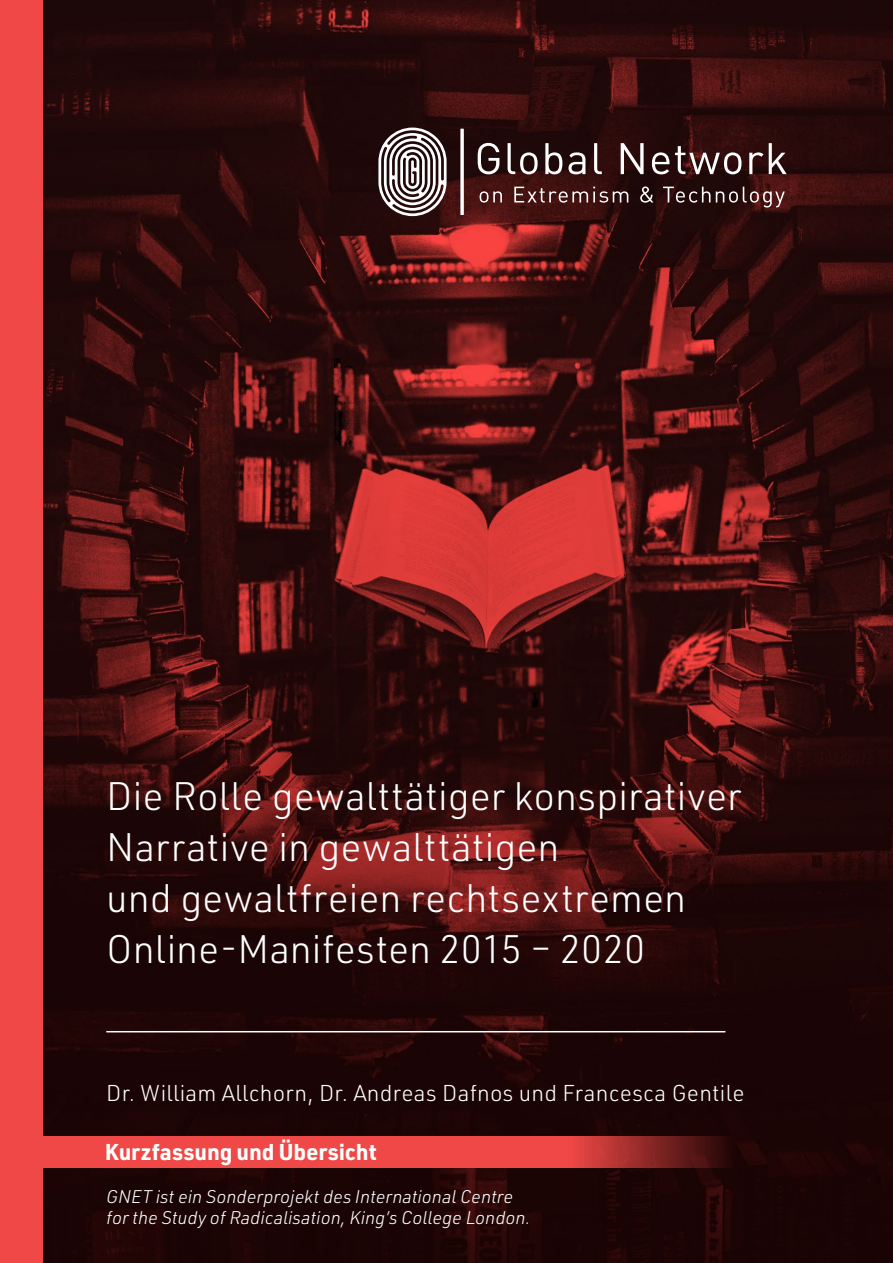
<style>
.page{position:relative;width:893px;height:1263px;background:#fff}
.page>*{position:absolute;margin:0;border:0;box-sizing:border-box;transform-origin:0 0}
.t1{font:300 39px/51px "URWDIN";letter-spacing:.005em;color:#fff}
.t2{font:300 22.5px "URWDIN";letter-spacing:.01em;color:#fff}
.t3{font:700 22.5px "URWDIN";letter-spacing:-.005em;color:#fff}
.t4{font:italic 300 18px/21.6px "URWDIN";color:#fff}
</style>
<div class="page">
<img style="left:43px;top:0;width:850px;height:646px">
<svg style="left:43px;top:646px;width:850px;height:617px;background:#2b0909"></svg>
<div style="left:0;top:0;width:43px;height:1263px;background:#ef4846"></div>
<hr style="left:106px;top:1031px;width:619px;height:1px;background:#fff">
<svg style="left:43px;top:1136px;width:700px;height:31px;background:#d43f3d"></svg>
<svg style="left:478px;top:143px;width:21px;height:31px"></svg>
<svg style="left:508px;top:143px;width:30px;height:31px"></svg>
<svg style="left:545px;top:143px;width:17px;height:31px"></svg>
<svg style="left:568px;top:152px;width:17px;height:22px"></svg>
<svg style="left:594px;top:143px;width:8px;height:31px"></svg>
<svg style="left:621px;top:143px;width:23px;height:31px"></svg>
<svg style="left:652px;top:152px;width:17px;height:22px"></svg>
<svg style="left:675px;top:146px;width:66px;height:28px"></svg>
<svg style="left:749px;top:143px;width:38px;height:31px"></svg>
<svg style="left:480px;top:191px;width:22px;height:12px"></svg>
<svg style="left:514px;top:187px;width:114px;height:16px;background:#654241"></svg>
<svg style="left:640px;top:186px;width:13px;height:17px"></svg>
<svg style="left:663px;top:187px;width:47px;height:16px"></svg>
<svg style="left:716px;top:187px;width:69px;height:20px"></svg>
<svg style="left:460px;top:129px;width:4px;height:86px"></svg>
<svg style="left:378px;top:128px;width:69px;height:88px"></svg>
<p class="t1" style="left:106px;top:769px;width:637px">Die Rolle gewalttätiger konspirativer Narrative in gewalttätigen<br>und gewaltfreien rechtsextremen Online-Manifesten 2015 – 2020</p>
<p class="t2" style="left:106px;top:1078px;width:640px">Dr. William Allchorn, Dr. Andreas Dafnos und Francesca Gentile</p>
<p class="t3" style="left:105px;top:1136px;width:273px">Kurzfassung und Übersicht</p>
<p class="t4" style="left:106px;top:1185px;width:426px">GNET ist ein Sonderprojekt des International Centre for the Study of Radicalisation, King’s College London.</p>
</div>
